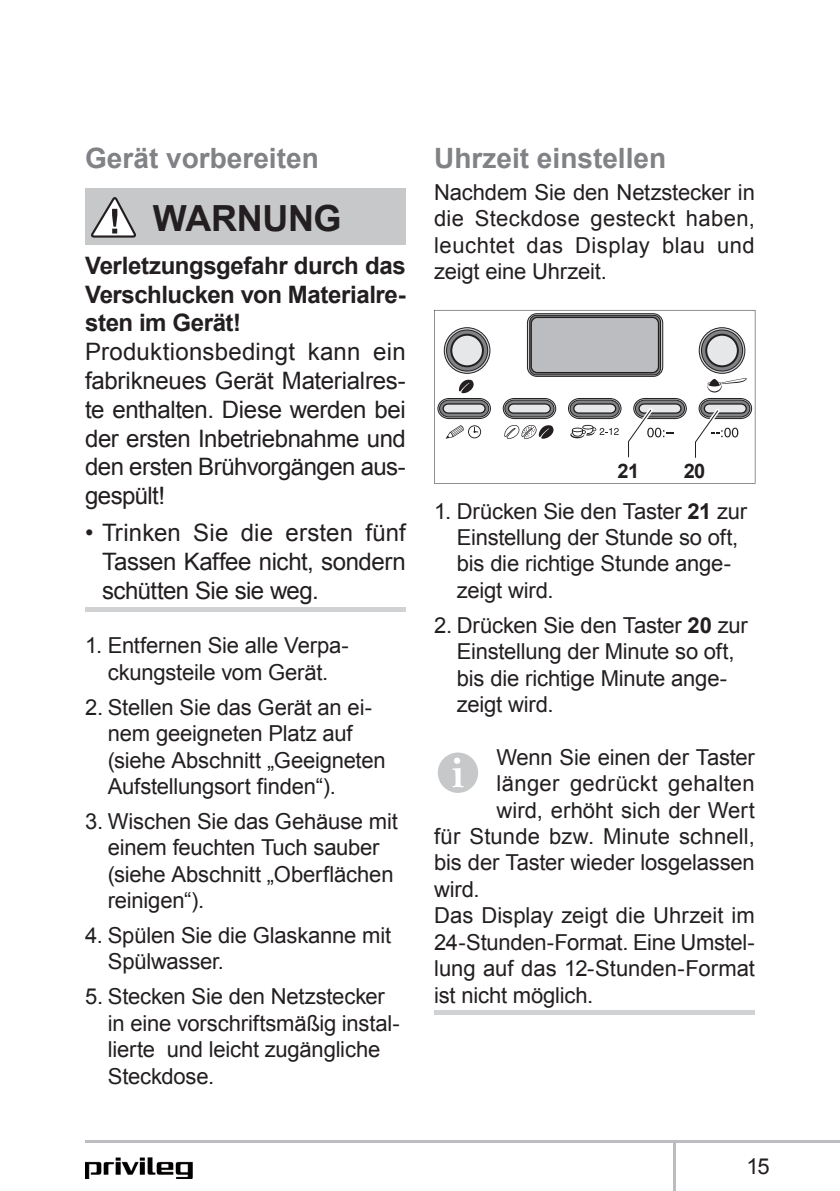
<style>
.page{position:relative;width:840px;height:1191px;background:#fff}
.page>*{position:absolute;margin:0;border:0;box-sizing:border-box;transform-origin:0 0}
.t1{font:700 36px "Arial";letter-spacing:-.015em;color:#231f20}
.t2{font:700 28px "Arial";color:#808285}
.t3{font:24px/28.8px "Arial";letter-spacing:-.02em;color:#231f20;text-align:justify}
.t4{font:700 24px/28.8px "Arial";letter-spacing:-.02em;color:#231f20;text-align:justify}
.t5{font:22px/26.4px "Arial";letter-spacing:-.01em;color:#231f20}
.t6{font:22px "Arial";letter-spacing:.015em;color:#231f20}
.t7{font:700 20px "Arial";color:#231f20}
.s1{font-weight:700}
</style>
<div class="page">
<hr style="left:85px;top:1141px;width:754px;height:2px;background:#bcbdc0">
<hr style="left:673px;top:1141px;width:2px;height:50px;background:#bcbdc0">
<img style="left:85px;top:1157px;width:107px;height:21px">
<div style="left:85px;top:189px;width:320px;height:56px;background:#c7c8ca"></div>
<hr style="left:85px;top:607px;width:320px;height:4px;background:#d1d2d4">
<svg style="left:91px;top:197px;width:45px;height:41px"></svg>
<hr style="left:434px;top:1010px;width:320px;height:4px;background:#d1d2d4">
<svg style="left:434px;top:310px;width:321px;height:174px"></svg>
<svg style="left:693px;top:398px;width:58px;height:61px"></svg>
<svg style="left:568px;top:398px;width:118px;height:61px"></svg>
<div style="left:438px;top:753px;width:39px;height:38px;background:#c7c8ca;border-radius:50%"></div>
<div style="left:437px;top:752px;width:41px;height:41px;border:2px solid #c7c8ca;border-radius:50%"></div>
<svg style="left:452px;top:757px;width:11px;height:30px"></svg>
<p class="t2" style="left:85px;top:142px;width:235px">Gerät vorbereiten</p>
<h1 class="t1" style="left:153px;top:198px;width:190px">WARNUNG</h1>
<p class="t4" style="left:85px;top:251px;width:322px">Verletzungsgefahr durch das Verschlucken von Materialre&shy;sten im Gerät!</p>
<p class="t3" style="left:85px;top:337px;width:322px">Produktionsbedingt kann ein fabrikneues Gerät Materialres&shy;te enthalten. Diese werden bei der ersten Inbetriebnahme und den ersten Brühvorgängen aus&shy;gespült!</p>
<p class="t3" style="left:102px;top:519px;width:305px;text-indent:-17px">• Trinken Sie die ersten fünf Tassen Kaffee nicht, sondern schütten Sie sie weg.</p>
<p class="t5" style="left:85px;top:632px;width:265px;text-align:center">1. Entfernen Sie alle Verpa&shy;ckungsteile vom Gerät.</p>
<p class="t5" style="left:108px;top:694px;width:279px;text-indent:-23px">2. Stellen Sie das Gerät an ei&shy;nem geeigneten Platz auf (siehe Abschnitt „Geeigneten<br>Aufstellungsort finden“).</p>
<p class="t5" style="left:108px;top:808px;width:291px;text-indent:-23px">3. Wischen Sie das Gehäuse mit einem feuchten Tuch sauber (siehe Abschnitt „Oberflächen reinigen“).</p>
<p class="t5" style="left:108px;top:922px;width:284px;text-indent:-23px">4. Spülen Sie die Glaskanne mit<br>Spülwasser.</p>
<p class="t5" style="left:108px;top:983px;width:293px;text-indent:-23px">5. Stecken Sie den Netzstecker in eine vorschriftsmäßig instal&shy;lierte und leicht zugängliche<br>Steckdose.</p>
<p class="t2" style="left:434px;top:142px;width:233px">Uhrzeit einstellen</p>
<p class="t5" style="left:434px;top:179px;width:322px;text-align:justify">Nachdem Sie den Netzstecker in die Steckdose gesteckt haben, leuchtet das Display blau und zeigt eine Uhrzeit.</p>
<p class="t7" style="left:617px;top:460px;width:23px">21</p>
<p class="t7" style="left:683px;top:460px;width:23px">20</p>
<p class="t5" style="left:456px;top:498px;width:291px;text-indent:-23px">1. Drücken Sie den Taster <span class="s1">21</span> zur<br>Einstellung der Stunde so oft, bis die richtige Stunde ange&shy;zeigt wird.</p>
<p class="t5" style="left:456px;top:612px;width:292px;text-indent:-23px">2. Drücken Sie den Taster <span class="s1">20</span> zur<br>Einstellung der Minute so oft, bis die richtige Minute ange&shy;zeigt wird.</p>
<p class="t5" style="left:496px;top:744px;width:260px">Wenn Sie einen der Taster</p>
<p class="t6" style="left:496px;top:771px;width:259px">länger gedrückt gehalten</p>
<p class="t5" style="left:496px;top:797px;width:259px">wird, erhöht sich der Wert</p>
<p class="t5" style="left:434px;top:823px;width:322px">für Stunde bzw. Minute schnell,</p>
<p class="t5" style="left:434px;top:849px;width:322px">bis der Taster wieder losgelassen</p>
<p class="t5" style="left:434px;top:876px;width:47px">wird.</p>
<p class="t5" style="left:434px;top:902px;width:322px">Das Display zeigt die Uhrzeit im</p>
<p class="t5" style="left:434px;top:929px;width:322px">24-Stunden-Format. Eine Umstel-</p>
<p class="t5" style="left:434px;top:955px;width:322px">lung auf das 12-Stunden-Format</p>
<p class="t5" style="left:434px;top:981px;width:161px">ist nicht möglich.</p>
<p class="t5" style="left:746px;top:1153px;width:25px">15</p>
</div>
